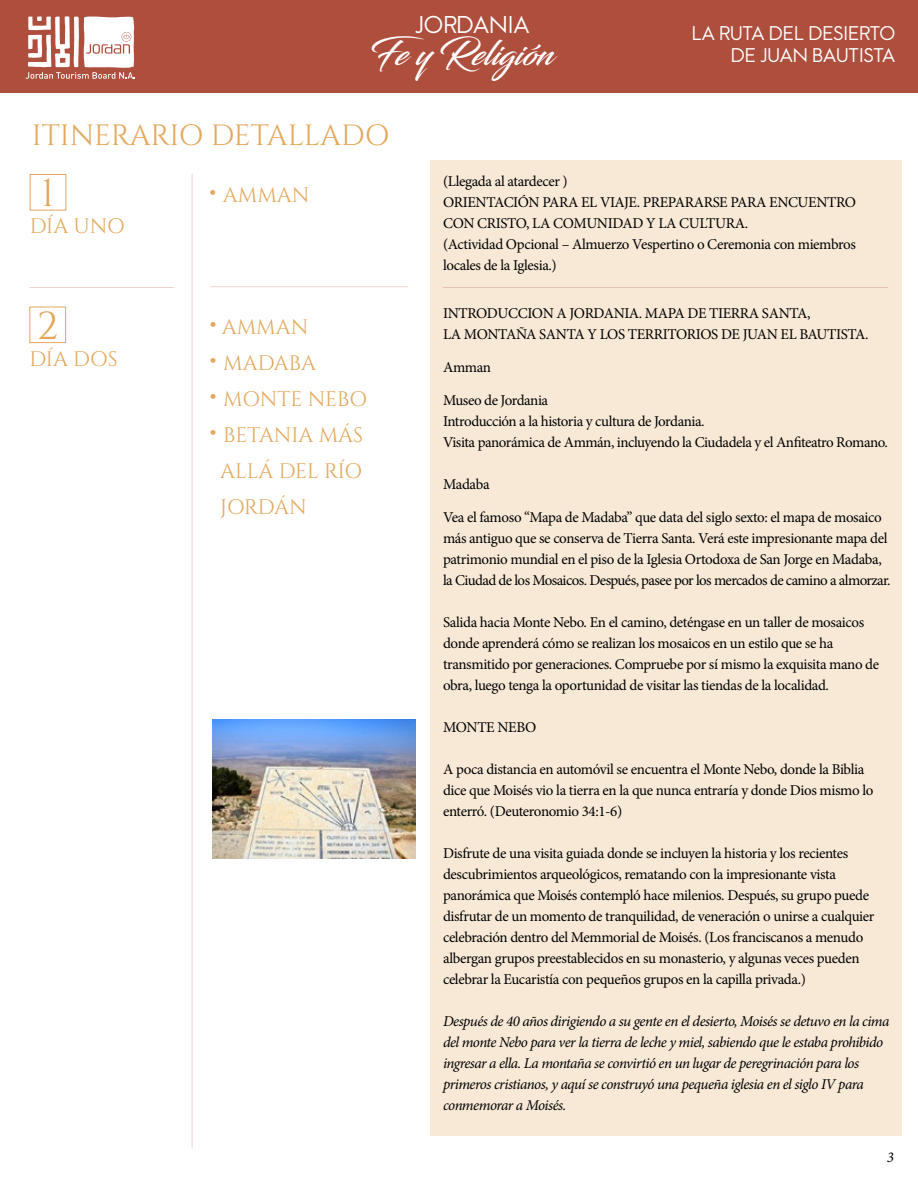
<style>
.page{position:relative;width:918px;height:1188px;background:#fff}
.page>*{position:absolute;margin:0;border:0;box-sizing:border-box;transform-origin:0 0}
.t1{font:39px "Cinzel";color:#e3a75b}
.t2{font:34.5px "Blacksword";color:#fff}
.t3{font:29.25px "Cinzel";color:#e3a75b}
.t4{font:22.05px "W Sans New";color:#fff}
.t5{font:21px "Cinzel";color:#e3a75b}
.t6{font:18px/21.6px "W Sans New";color:#fff;text-align:right}
.t7{font:15px/21px "Minion Pro";letter-spacing:-.025em;color:#000}
.t8{font:italic 15px/21px "Minion Pro";letter-spacing:-.035em;color:#000}
.s1{font-weight:900;font-size:27px}
</style>
<div class="page">
<div style="left:0;top:0;width:918px;height:92px;background:#ae4e3c"></div>
<svg style="left:26px;top:16px;width:109px;height:63px"></svg>
<div style="left:430px;top:161px;width:471px;height:975px;background:#f7e9d6"></div>
<div style="left:30px;top:174px;width:36px;height:36px;border:1px solid #e3a75b"></div>
<div style="left:29px;top:307px;width:37px;height:36px;border:1px solid #e3a75b"></div>
<hr style="left:192px;top:174px;width:1px;height:975px;background:#ae4e3c">
<hr style="left:29px;top:287px;width:145px;height:1px;background:#ae4e3c">
<hr style="left:210px;top:286px;width:198px;height:1px;background:#ae4e3c">
<hr style="left:443px;top:287px;width:445px;height:1px;background:#ae4e3c">
<img style="left:212px;top:720px;width:203px;height:139px">
<h3 class="t4" style="left:415px;top:12px;width:116px">JORDANIA</h3>
<h2 class="t2" style="left:370px;top:33px;width:185px">Fe y Religión</h2>
<h3 class="t3" style="left:32px;top:119px;width:359px">ITINERARIO DETALLADO</h3>
<p class="t6" style="left:692px;top:23px;width:205px">LA RUTA DEL DESIERTO<br>DE JUAN BAUTISTA</p>
<h1 class="t1" style="left:41px;top:170px;width:15px">1</h1>
<h3 class="t5" style="left:30px;top:213px;width:96px">DÍA UNO</h3>
<h1 class="t1" style="left:37px;top:303px;width:23px">2</h1>
<h3 class="t5" style="left:29px;top:346px;width:90px">DÍA DOS</h3>
<h3 class="t5" style="left:209px;top:183px;width:102px"><span class="s1">·</span> AMMAN</h3>
<h3 class="t5" style="left:210px;top:315px;width:100px"><span class="s1">·</span> AMMAN</h3>
<h3 class="t5" style="left:210px;top:351px;width:108px"><span class="s1">·</span> MADABA</h3>
<h3 class="t5" style="left:210px;top:387px;width:159px"><span class="s1">·</span> MONTE NEBO</h3>
<h3 class="t5" style="left:210px;top:423px;width:155px"><span class="s1">·</span> BETANIA MÁS</h3>
<h3 class="t5" style="left:220px;top:459px;width:143px">ALLÁ DEL RÍO</h3>
<h3 class="t5" style="left:220px;top:495px;width:88px">JORDÁN</h3>
<p class="t7" style="left:443px;top:171px;width:415px">(Llegada al atardecer )<br>ORIENTACIÓN PARA EL VIAJE. PREPARARSE PARA ENCUENTRO CON CRISTO, LA COMUNIDAD Y LA CULTURA.<br>(Actividad Opcional – Almuerzo Vespertino o Ceremonia con miembros locales de la Iglesia.)</p>
<p class="t7" style="left:443px;top:302px;width:427px">INTRODUCCION A JORDANIA. MAPA DE TIERRA SANTA,<br>LA MONTAÑA SANTA Y LOS TERRITORIOS DE JUAN EL BAUTISTA.</p>
<p class="t7" style="left:443px;top:356px;width:49px">Amman</p>
<p class="t7" style="left:443px;top:389px;width:446px">Museo de Jordania<br>Introducción a la historia y cultura de Jordania.<br>Visita panorámica de Ammán, incluyendo la Ciudadela y el Anfiteatro Romano.</p>
<p class="t7" style="left:443px;top:473px;width:48px">Madaba</p>
<p class="t7" style="left:443px;top:506px;width:449px">Vea el famoso “Mapa de Madaba” que data del siglo sexto: el mapa de mosaico más antiguo que se conserva de Tierra Santa. Verá este impresionante mapa del patrimonio mundial en el piso de la Iglesia Ortodoxa de San Jorge en Madaba, la Ciudad de los Mosaicos. Después, pasee por los mercados de camino a almorzar.</p>
<p class="t7" style="left:443px;top:611px;width:438px">Salida hacia Monte Nebo. En el camino, deténgase en un taller de mosaicos donde aprenderá cómo se realizan los mosaicos en un estilo que se ha transmitido por generaciones. Compruebe por sí mismo la exquisita mano de obra, luego tenga la oportunidad de visitar las tiendas de la localidad.</p>
<p class="t7" style="left:443px;top:716px;width:95px">MONTE NEBO</p>
<p class="t7" style="left:443px;top:758px;width:432px">A poca distancia en automóvil se encuentra el Monte Nebo, donde la Biblia dice que Moisés vio la tierra en la que nunca entraría y donde Dios mismo lo enterró. (Deuteronomio 34:1-6)</p>
<p class="t7" style="left:443px;top:842px;width:433px">Disfrute de una visita guiada donde se incluyen la historia y los recientes descubrimientos arqueológicos, rematando con la impresionante vista panorámica que Moisés contempló hace milenios. Después, su grupo puede disfrutar de un momento de tranquilidad, de veneración o unirse a cualquier celebración dentro del Memmorial de Moisés. (Los franciscanos a menudo albergan grupos preestablecidos en su monasterio, y algunas veces pueden celebrar la Eucaristía con pequeños grupos en la capilla privada.)</p>
<p class="t8" style="left:443px;top:1010px;width:448px">Después de 40 años dirigiendo a su gente en el desierto, Moisés se detuvo en la cima del monte Nebo para ver la tierra de leche y miel, sabiendo que le estaba prohibido ingresar a ella. La montaña se convirtió en un lugar de peregrinación para los primeros cristianos, y aquí se construyó una pequeña iglesia en el siglo IV para conmemorar a Moisés.</p>
<p class="t8" style="left:887px;top:1147px;width:9px">3</p>
</div>
